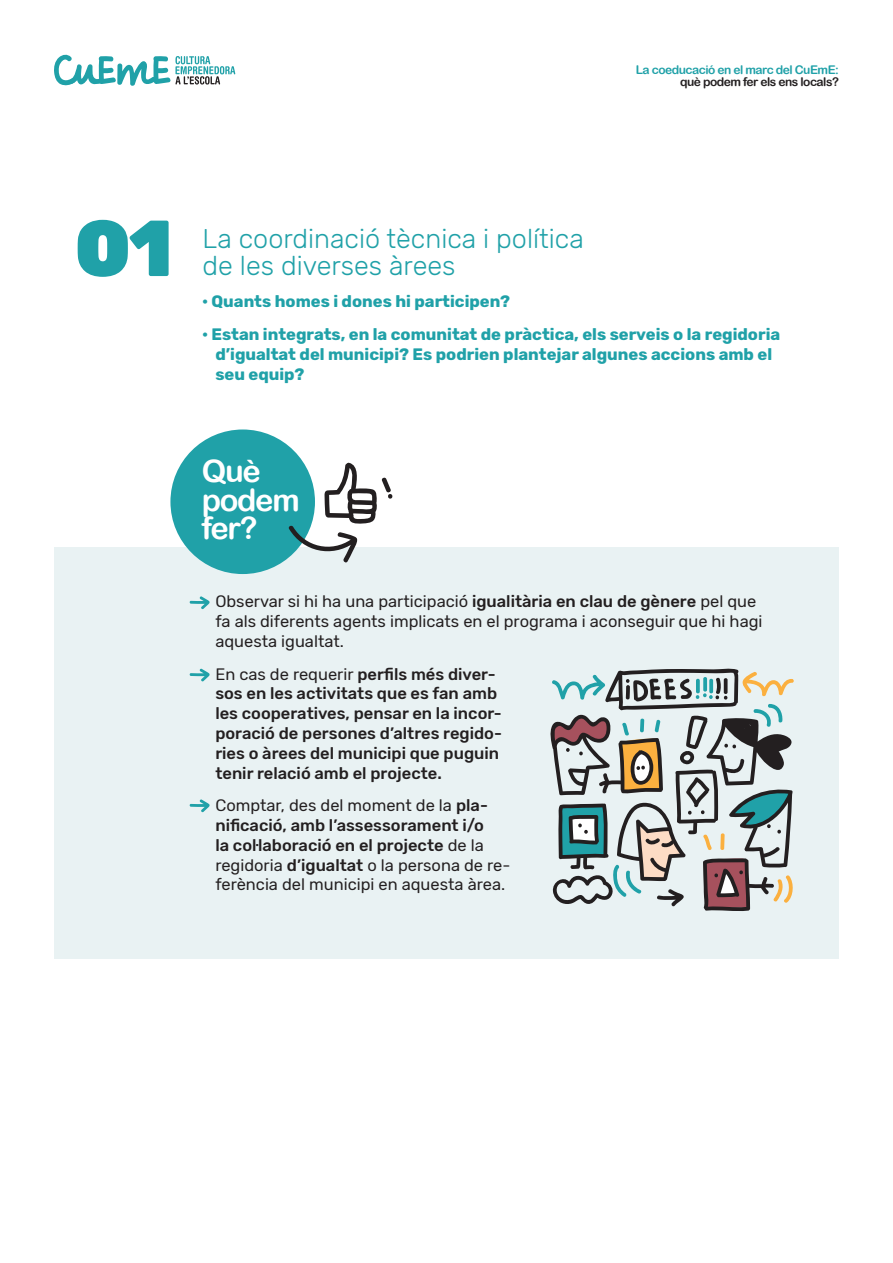
<style>
.page{position:relative;width:893px;height:1263px;background:#fff}
.page>*{position:absolute;margin:0;border:0;box-sizing:border-box;transform-origin:0 0}
.t1{font:900 79.2px "Rubik";color:#20a1a8}
.t2{font:30.9px/28.5px "Arial Rounded MT Bold";letter-spacing:-.04em;color:#fff}
.t3{font:300 27px/27px "Rubik";color:#20a1a8}
.t4{font:16.5px/19.8px "Rubik";color:#231f20}
.t5{font:500 16.5px/19.8px "Rubik";color:#231f20}
.t6{font:700 16.5px/32.5px "Rubik";color:#20a1a8}
.t7{font:12px "Arial Rounded MT Bold";letter-spacing:-.04em;color:#20a1a8}
.t8{font:12px "Arial Rounded MT Bold";letter-spacing:-.04em;color:#231f20}
.s1{font-weight:500}
.s2{font-weight:400}
</style>
<div class="page">
<svg style="left:54px;top:54px;width:181px;height:32px"></svg>
<div style="left:54px;top:547px;width:785px;height:411px;background:#e9f2f3"></div>
<svg style="left:189px;top:596px;width:21px;height:14px"></svg>
<svg style="left:189px;top:668px;width:21px;height:14px"></svg>
<svg style="left:189px;top:799px;width:21px;height:14px"></svg>
<div style="left:170px;top:429px;width:145px;height:145px;background:#20a1a8;border-radius:50%"></div>
<svg style="left:288px;top:463px;width:105px;height:100px"></svg>
<svg style="left:550px;top:668px;width:244px;height:243px"></svg>
<p class="t7" style="left:636px;top:62px;width:205px">La coeducació en el marc del CuEmE:</p>
<p class="t8" style="left:680px;top:74px;width:160px">què podem fer els ens locals?</p>
<h1 class="t1" style="left:74px;top:201px;width:100px">01</h1>
<h3 class="t3" style="left:203px;top:226px;width:383px">La coordinació tècnica i política de les diverses àrees</h3>
<p class="t6" style="left:203px;top:286px;width:579px">· Quants homes i dones hi participen?<br>· Estan integrats, en la comunitat de pràctica, els serveis o la regidoria</p>
<p class="t6" style="left:215px;top:345px;width:558px;line-height:19.8px">d’igualtat del municipi? Es podrien plantejar algunes accions amb el seu equip?</p>
<h2 class="t2" style="left:202px;top:456px;width:99px">Què podem fer?</h2>
<p class="t4" style="left:215px;top:592px;width:549px">Observar si hi ha una participació <span class="s1">igualitària en clau de gènere</span> pel que fa als diferents agents implicats en el programa i aconseguir que hi hagi aquesta igualtat.</p>
<p class="t5" style="left:215px;top:664px;width:288px"><span class="s2">En cas de requerir</span> perfils més diver&shy;sos en les activitats que es fan amb les cooperatives, pensar en la incor&shy;poració de persones d’altres regido&shy;ries o àrees del municipi que puguin tenir relació amb el projecte.</p>
<p class="t4" style="left:215px;top:796px;width:297px">Comptar, des del moment de la <span class="s1">pla&shy;nificació, amb l’assessorament i/o<br>la col·laboració en el projecte</span> de la regidoria <span class="s1">d’igualtat</span> o la persona de re&shy;ferència del municipi en aquesta àrea.</p>
</div>
